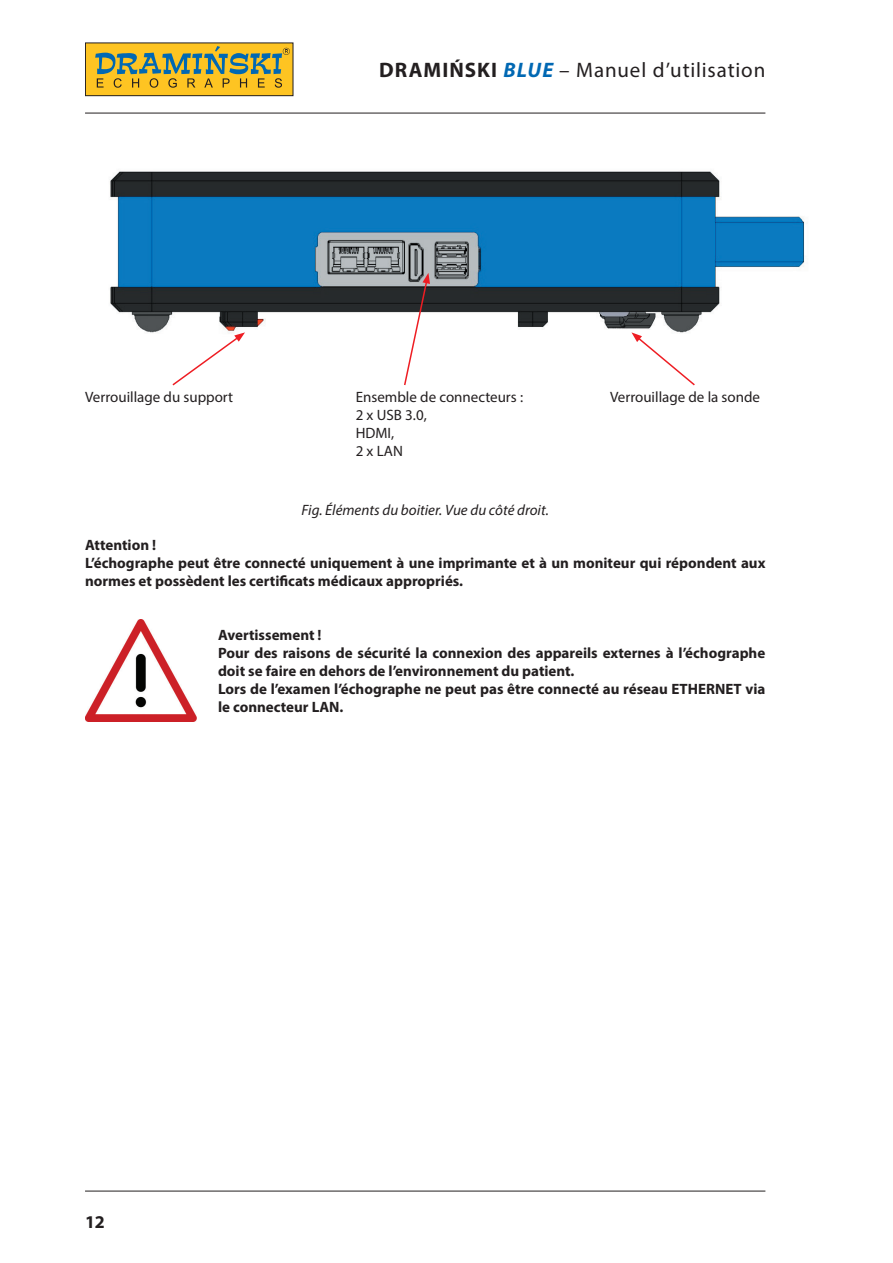
<style>
.page{position:relative;width:893px;height:1263px;background:#fff}
.page>*{position:absolute;margin:0;border:0;box-sizing:border-box;transform-origin:0 0}
.t1{font:21px "Myriad Pro";letter-spacing:.04em;color:#231f20}
.t2{font:700 18px "Myriad Pro";color:#231f20}
.t3{font:700 15px/18px "Myriad Pro";color:#231f20}
.t4{font:15px/18px "Myriad Pro";color:#231f20}
.t5{font:italic 15px "Myriad Pro";color:#231f20}
.s1{font-weight:700}
.s2{font-weight:700;font-style:italic;color:#0168b3}
</style>
<div class="page">
<div style="left:85px;top:43px;width:208px;height:53px;background:#fec422"></div>
<div style="left:85px;top:43px;width:208px;height:53px;border:1px solid #231f20"></div>
<svg style="left:95px;top:46px;width:195px;height:42px"></svg>
<hr style="left:85px;top:1191px;width:680px;height:1px;background:#231f20">
<hr style="left:85px;top:113px;width:680px;height:1px;background:#231f20">
<img style="left:110px;top:171px;width:695px;height:162px">
<svg style="left:171px;top:332px;width:74px;height:54px"></svg>
<svg style="left:403px;top:273px;width:27px;height:113px"></svg>
<svg style="left:631px;top:332px;width:65px;height:54px"></svg>
<img style="left:85px;top:620px;width:112px;height:102px">
<h1 class="t1" style="left:379px;top:57px;width:388px"><span class="s1">DRAMIŃSKI</span> <span class="s2">BLUE</span> – Manuel d’utilisation</h1>
<p class="t4" style="left:85px;top:388px;width:150px">Verrouillage du support</p>
<p class="t4" style="left:356px;top:388px;width:169px">Ensemble de connecteurs :</p>
<p class="t4" style="left:610px;top:388px;width:152px">Verrouillage de la sonde</p>
<p class="t4" style="left:356px;top:406px;width:73px">2 x USB 3.0,<br>HDMI,<br>2 x LAN</p>
<p class="t5" style="left:302px;top:501px;width:249px">Fig. Éléments du boitier. Vue du côté droit.</p>
<p class="t3" style="left:85px;top:535px;width:682px">Attention !<br>L’échographe peut être connecté uniquement à une imprimante et à un moniteur qui répondent aux normes et possèdent les certificats médicaux appropriés.</p>
<p class="t3" style="left:218px;top:625px;width:549px">Avertissement !<br>Pour des raisons de sécurité la connexion des appareils externes à l’échographe doit se faire en dehors de l’environnement du patient.<br>Lors de l’examen l’échographe ne peut pas être connecté au réseau ETHERNET via le connecteur LAN.</p>
<p class="t2" style="left:85px;top:1210px;width:21px">12</p>
</div>
